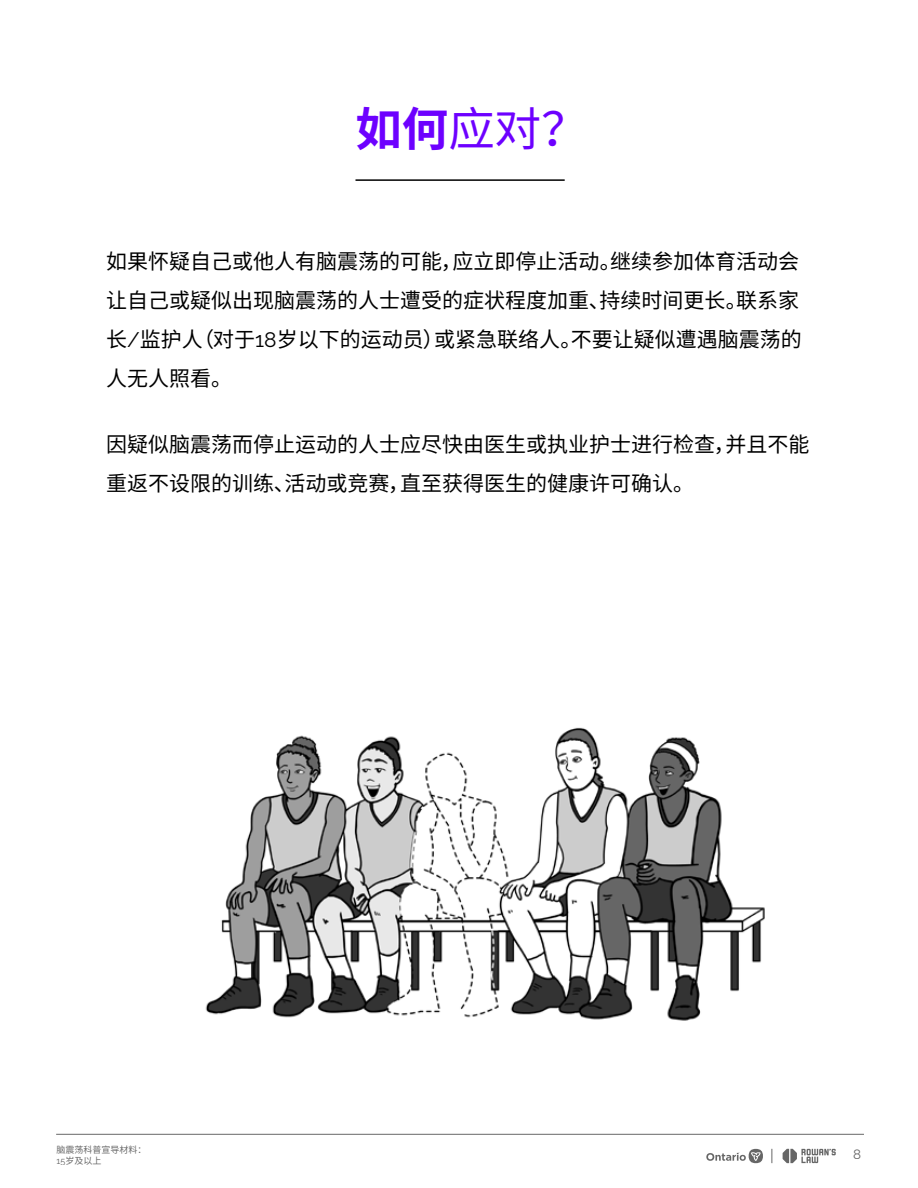
<style>
.page{position:relative;width:918px;height:1188px;background:#fff}
.page>*{position:absolute;margin:0;border:0;box-sizing:border-box;transform-origin:0 0}
.t1{font:46.5px "Source Han Sans SC";color:#6d00ff}
.t2{font:21px/39px "Source Han Sans SC";color:#000}
.t3{font:13.5px "Raleway";color:#000}
.t4{font:9px/10.5px "Source Han Sans SC";color:#000}
.s1{font-weight:700}
.s2{font-family:"Raleway"}
</style>
<div class="page">
<hr style="left:356px;top:179px;width:209px;height:2px;background:#000">
<img style="left:205px;top:727px;width:560px;height:294px">
<hr style="left:56px;top:1134px;width:808px;height:1px;background:#000">
<div style="left:749px;top:1149px;width:14px;height:14px;background:#666;border-radius:50%"></div>
<svg style="left:706px;top:1152px;width:55px;height:9px"></svg>
<svg style="left:783px;top:1149px;width:53px;height:14px"></svg>
<svg style="left:772px;top:1149px;width:1px;height:14px"></svg>
<h1 class="t1" style="left:355px;top:103px;width:234px"><span class="s1">如何</span>应对？</h1>
<p class="t2" style="left:106px;top:243px;width:697px">如果怀疑自己或他人有脑震荡的可能，应立即停止活动。继续参加体育活动会让自己或疑似出现脑震荡的人士遭受的症状程度加重、持续时间更长。联系家长<span class="s2">/</span>监护人（对于<span class="s2">18</span>岁以下的运动员）或紧急联络人。不要让疑似遭遇脑震荡的人无人照看。</p>
<p class="t2" style="left:106px;top:426px;width:705px">因疑似脑震荡而停止运动的人士应尽快由医生或执业护士进行检查，并且不能重返不设限的训练、活动或竞赛，直至获得医生的健康许可确认。</p>
<p class="t4" style="left:57px;top:1145px;width:91px">脑震荡科普宣导材料：<br><span class="s2">15</span>岁及以上</p>
<p class="t3" style="left:853px;top:1146px;width:10px">8</p>
</div>
